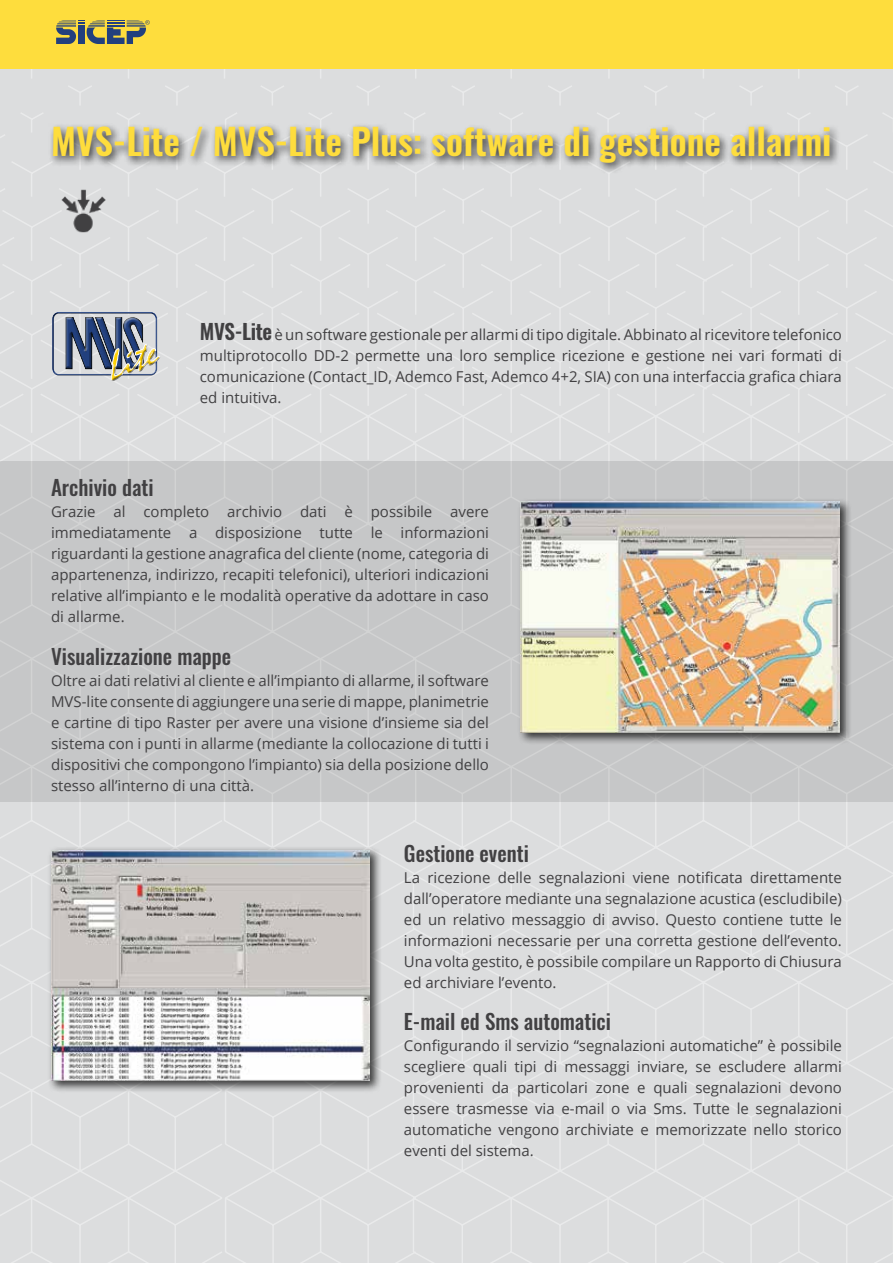
<style>
.page{position:relative;width:893px;height:1263px;background:#fff}
.page>*{position:absolute;margin:0;border:0;box-sizing:border-box;transform-origin:0 0}
.t1{font:600 36px "Oswald";color:#fedd3d}
.t2{font:500 21px "Oswald";color:#414042}
.t3{font:15px/21px "Open Sans";color:#414042;text-align:justify}
.s1{font-family:"Oswald";font-weight:600;font-size:21px}
</style>
<div class="page">
<div style="left:227px;top:68px;width:666px;height:1195px;background:#dcddde"></div>
<div style="left:0;top:68px;width:227px;height:1195px;background:#dcddde"></div>
<div style="left:127px;top:111px;width:97px;height:1152px;background:#dcddde"></div>
<div style="left:0;top:0;width:893px;height:68px;background:#fedd3d"></div>
<svg style="left:56px;top:20px;width:94px;height:24px"></svg>
<div style="left:0;top:461px;width:893px;height:340px;background:#c6c7c8"></div>
<img style="left:51px;top:179px;width:64px;height:64px">
<div style="left:48px;top:122px;width:793px;height:52px;background:#000;opacity:.75"></div>
<div style="left:51px;top:308px;width:112px;height:73px;background:#fff;opacity:.75"></div>
<div style="left:51px;top:313px;width:112px;height:71px;background:#000;opacity:.75"></div>
<div style="left:517px;top:498px;width:335px;height:247px;background:#000;opacity:.75"></div>
<img style="left:521px;top:502px;width:319px;height:230px">
<div style="left:47px;top:846px;width:335px;height:247px;background:#000;opacity:.75"></div>
<img style="left:51px;top:850px;width:319px;height:231px">
<h1 class="t1" style="left:51px;top:123px;width:782px">MVS-Lite / MVS-Lite Plus: software di gestione allarmi</h1>
<p class="t3" style="left:200px;top:323px;width:644px"><span class="s1">MVS-Lite</span> è un software gestionale per allarmi di tipo digitale. Abbinato al ricevitore telefonico multiprotocollo DD-2 permette una loro semplice ricezione e gestione nei vari formati di comunicazione (Contact_ID, Ademco Fast, Ademco 4+2, SIA) con una interfaccia grafica chiara ed intuitiva.</p>
<h2 class="t2" style="left:51px;top:477px;width:104px">Archivio dati</h2>
<p class="t3" style="left:51px;top:501px;width:439px">Grazie al completo archivio dati è possibile avere immediatamente a disposizione tutte le informazioni riguardanti la gestione anagrafica del cliente (nome, categoria di appartenenza, indirizzo, recapiti telefonici), ulteriori indicazioni relative all’impianto e le modalità operative da adottare in caso di allarme.</p>
<h2 class="t2" style="left:51px;top:645px;width:182px">Visualizzazione mappe</h2>
<p class="t3" style="left:51px;top:669px;width:439px">Oltre ai dati relativi al cliente e all’impianto di allarme, il software MVS-lite consente di aggiungere una serie di mappe, planimetrie e cartine di tipo Raster per avere una visione d’insieme sia del sistema con i punti in allarme (mediante la collocazione di tutti i dispositivi che compongono l’impianto) sia della posizione dello stesso all’interno di una città.</p>
<h2 class="t2" style="left:404px;top:842px;width:126px">Gestione eventi</h2>
<p class="t3" style="left:404px;top:866px;width:439px">La ricezione delle segnalazioni viene notificata direttamente dall’operatore mediante una segnalazione acustica (escludibile) ed un relativo messaggio di avviso. Questo contiene tutte le informazioni necessarie per una corretta gestione dell’evento.<br>Una volta gestito, è possibile compilare un Rapporto di Chiusura ed archiviare l’evento.</p>
<h2 class="t2" style="left:404px;top:1010px;width:209px">E-mail ed Sms automatici</h2>
<p class="t3" style="left:404px;top:1034px;width:439px">Configurando il servizio “segnalazioni automatiche” è possibile scegliere quali tipi di messaggi inviare, se escludere allarmi provenienti da particolari zone e quali segnalazioni devono essere trasmesse via e-mail o via Sms. Tutte le segnalazioni automatiche vengono archiviate e memorizzate nello storico eventi del sistema.</p>
</div>
